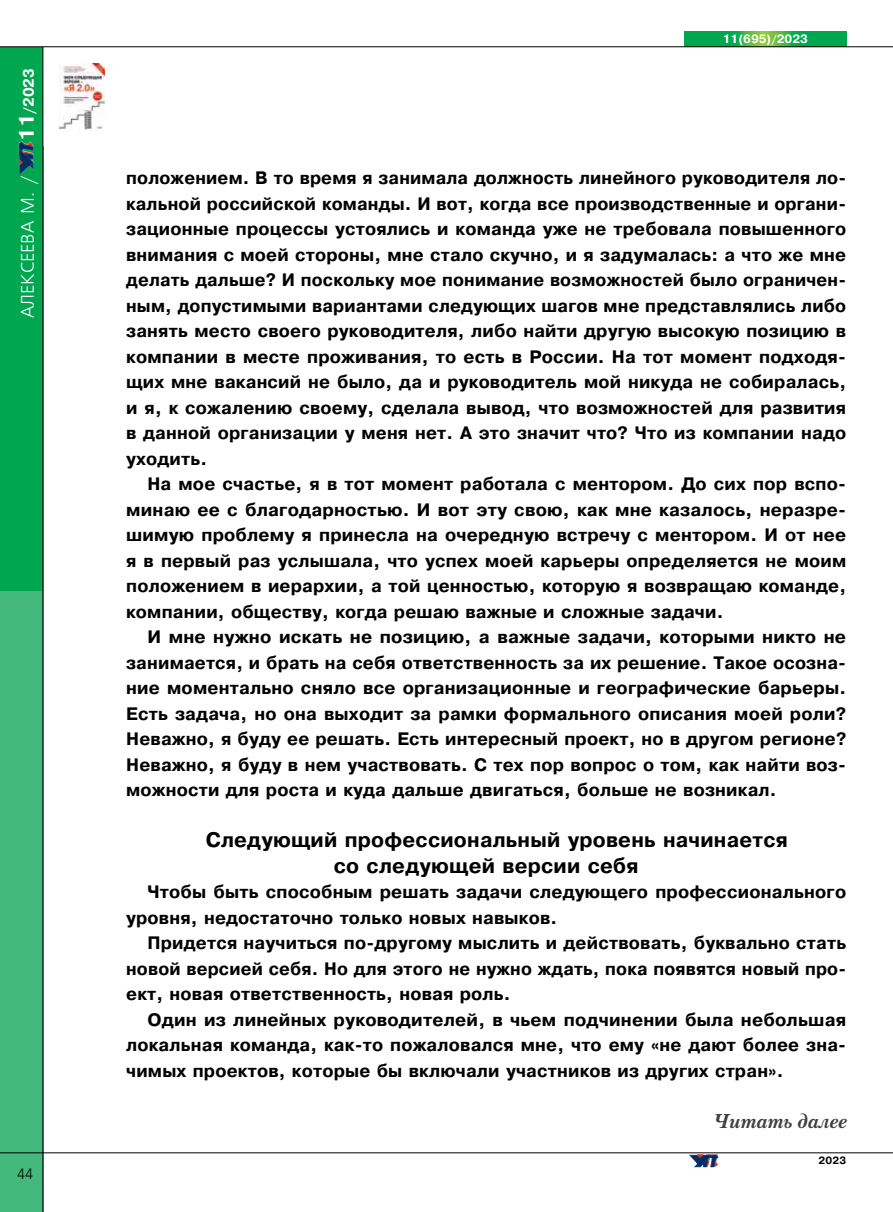
<style>
.page{position:relative;width:893px;height:1212px;background:#fff}
.page>*{position:absolute;margin:0;border:0;box-sizing:border-box;transform-origin:0 0}
.t1{font:700 21px/25.5px "Pragmatica";letter-spacing:.01em;color:#000}
.t2{font:italic 700 21px "New Baskerville C";letter-spacing:.01em;color:#404042}
.t3{font:700 18px/25.5px "Pragmatica C";letter-spacing:.01em;color:#000;text-align:justify}
.t4{font:18px "Free Set C";color:#fff}
.t5{font:700 15px "Pragmatica";color:#fff}
.t6{font:15px "Free Set C";color:#000;scale:.9 1}
.t7{font:700 12px "Pragmatica";color:#fff}
.t8{font:700 10.5px "Pragmatica";color:#000}
.s1{font-size:21px}
</style>
<div class="page">
<div style="left:0;top:147px;width:43px;height:1065px;background:#45b97c"></div>
<div style="left:0;top:47px;width:43px;height:543px;background:#00a650"></div>
<img style="left:689px;top:1154px;width:30px;height:13px">
<svg style="left:685px;top:31px;width:161px;height:15px;background:#20ae4b"></svg>
<img style="left:19px;top:141px;width:15px;height:34px">
<hr style="left:43px;top:47px;width:1px;height:1165px;background:#000">
<hr style="left:0;top:46px;width:893px;height:1px;background:#000">
<hr style="left:0;top:1152px;width:893px;height:1px;background:#000">
<img style="left:60px;top:64px;width:45px;height:66px">
<p class="t5" style="left:19px;top:141px;width:75px;rotate:-90deg"><span class="s1">11</span>/2023</p>
<p class="t4" style="left:18px;top:318px;width:145px;rotate:-90deg">АЛЕКСЕЕВА М. /</p>
<p class="t6" style="left:17px;top:1165px;width:19px">44</p>
<p class="t7" style="left:723px;top:31px;width:87px">11(695)/2023</p>
<p class="t3" style="left:126px;top:165px;width:722px">положением. В то время я занимала должность линейного руководителя ло&shy;кальной российской команды. И вот, когда все производственные и органи&shy;зационные процессы устоялись и команда уже не требовала повышенного внимания с моей стороны, мне стало скучно, и я задумалась: а что же мне делать дальше? И поскольку мое понимание возможностей было ограничен&shy;ным, допустимыми вариантами следующих шагов мне представлялись либо занять место своего руководителя, либо найти другую высокую позицию в компании в месте проживания, то есть в России. На тот момент подходя&shy;щих мне вакансий не было, да и руководитель мой никуда не собиралась, и я, к сожалению своему, сделала вывод, что возможностей для развития в данной организации у меня нет. А это значит что? Что из компании надо уходить.</p>
<p class="t3" style="left:126px;top:471px;width:722px;text-indent:21px">На мое счастье, я в тот момент работала с ментором. До сих пор вспо&shy;минаю ее с благодарностью. И вот эту свою, как мне казалось, неразре&shy;шимую проблему я принесла на очередную встречу с ментором. И от нее я в первый раз услышала, что успех моей карьеры определяется не моим положением в иерархии, а той ценностью, которую я возвращаю команде, компании, обществу, когда решаю важные и сложные задачи.</p>
<p class="t3" style="left:126px;top:624px;width:722px;text-indent:21px">И мне нужно искать не позицию, а важные задачи, которыми никто не занимается, и брать на себя ответственность за их решение. Такое осозна&shy;ние моментально сняло все организационные и географические барьеры.<br>Есть задача, но она выходит за рамки формального описания моей роли?<br>Неважно, я буду ее решать. Есть интересный проект, но в другом регионе?<br>Неважно, я буду в нем участвовать. С тех пор вопрос о том, как найти воз&shy;можности для роста и куда дальше двигаться, больше не возникал.</p>
<p class="t1" style="left:334px;top:827px;width:456px;text-indent:-128px">Следующий профессиональный уровень начинается со следующей версии себя</p>
<p class="t3" style="left:126px;top:879px;width:721px;text-indent:21px">Чтобы быть способным решать задачи следующего профессионального уровня, недостаточно только новых навыков.</p>
<p class="t3" style="left:126px;top:930px;width:722px;text-indent:21px">Придется научиться по-другому мыслить и действовать, буквально стать новой версией себя. Но для этого не нужно ждать, пока появятся новый про&shy;ект, новая ответственность, новая роль.</p>
<p class="t3" style="left:126px;top:1007px;width:722px;text-indent:21px">Один из линейных руководителей, в чьем подчинении была небольшая локальная команда, как-то пожаловался мне, что ему «не дают более зна&shy;чимых проектов, которые бы включали участников из других стран».</p>
<p class="t2" style="left:713px;top:1109px;width:135px">Читать далее</p>
<p class="t8" style="left:818px;top:1154px;width:29px">2023</p>
</div>
